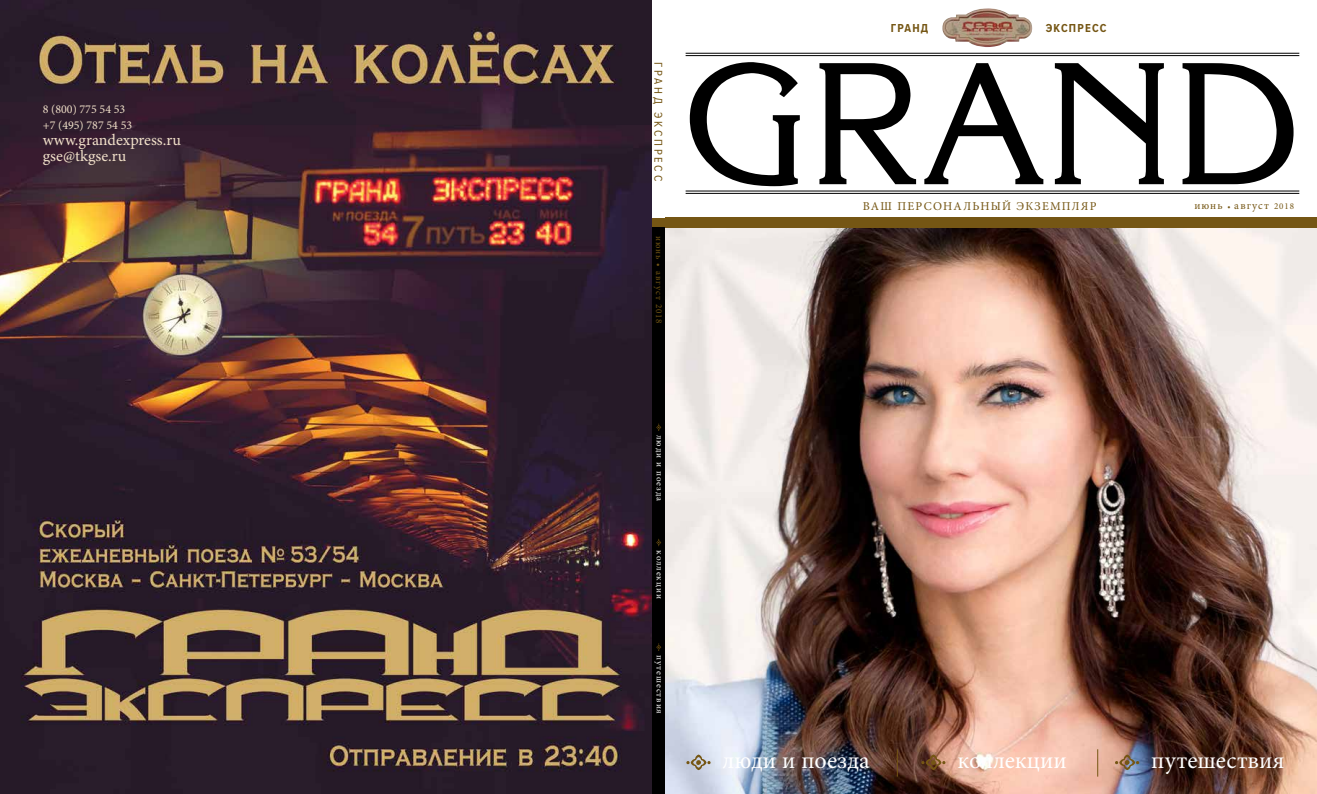
<style>
.page{position:relative;width:1317px;height:794px;background:#fff}
.page>*{position:absolute;margin:0;border:0;box-sizing:border-box;transform-origin:0 0}
.t1{font:24px "Minion Pro";color:#fff}
.t2{font:16px/16px "Minion Pro";color:#f2e1ca}
.t3{font:12px/16px "Minion Pro";color:#f2e1ca}
.t4{font:12px "Minion Pro";letter-spacing:.1em;color:#755614}
.t5{font:700 12px "Proxima Nova Cond";letter-spacing:.1em;color:#755614}
.t6{font:11.6px "Proxima Nova Cond";letter-spacing:.23em;color:#755614}
.t7{font:11px "Minion Pro";letter-spacing:.1em;color:#755614}
.t8{font:9px "Minion Pro";letter-spacing:.1em;color:#fff}
.t9{font:9px "Minion Pro";letter-spacing:.1em;color:#755614}
.s1{font-size:8px}
.s2{font-size:9px}
</style>
<div class="page">
<img style="left:665px;top:228px;width:652px;height:566px">
<img style="left:0;top:0;width:652px;height:794px">
<img style="left:942px;top:8px;width:90px;height:39px">
<svg style="left:690px;top:62px;width:110px;height:124px"></svg>
<svg style="left:819px;top:63px;width:97px;height:121px"></svg>
<svg style="left:924px;top:63px;width:119px;height:121px"></svg>
<svg style="left:1055px;top:63px;width:109px;height:121px"></svg>
<svg style="left:1182px;top:63px;width:111px;height:121px"></svg>
<hr style="left:685px;top:55px;width:614px;height:1px;background:#000">
<hr style="left:685px;top:53px;width:614px;height:1px;background:#000">
<hr style="left:685px;top:193px;width:614px;height:1px;background:#000">
<hr style="left:685px;top:190px;width:614px;height:1px;background:#000">
<div style="left:652px;top:217px;width:665px;height:11px;background:#755614"></div>
<svg style="left:686px;top:754px;width:24px;height:16px"></svg>
<svg style="left:921px;top:754px;width:24px;height:16px"></svg>
<svg style="left:1115px;top:754px;width:24px;height:16px"></svg>
<svg style="left:897px;top:749px;width:1px;height:27px"></svg>
<svg style="left:1097px;top:749px;width:1px;height:27px"></svg>
<div style="left:652px;top:228px;width:13px;height:566px;background:#000"></div>
<svg style="left:656px;top:424px;width:5px;height:7px"></svg>
<svg style="left:656px;top:539px;width:5px;height:7px"></svg>
<svg style="left:656px;top:643px;width:5px;height:8px"></svg>
<p class="t3" style="left:43px;top:101px;width:91px">8 (800) 775 54 53 +7 (495) 787 54 53</p>
<p class="t2" style="left:43px;top:132px;width:140px">www.grandexpress.ru gse@tkgse.ru</p>
<p class="t6" style="left:667px;top:62px;width:120px;rotate:90deg">ГРАНД ЭКСПРЕСС</p>
<p class="t9" style="left:665px;top:236px;width:89px;rotate:90deg">июнь • август 2018</p>
<p class="t8" style="left:666px;top:435px;width:67px;rotate:90deg">люди и поезда</p>
<p class="t8" style="left:666px;top:550px;width:50px;rotate:90deg">коллекции</p>
<p class="t8" style="left:666px;top:655px;width:61px;rotate:90deg">путешествия</p>
<p class="t5" style="left:890px;top:19px;width:39px">ГРАНД</p>
<p class="t5" style="left:1045px;top:19px;width:62px">ЭКСПРЕСС</p>
<p class="t4" style="left:863px;top:198px;width:235px">ВАШ ПЕРСОНАЛЬНЫЙ ЭКЗЕМПЛЯР</p>
<p class="t7" style="left:1194px;top:198px;width:101px">июнь <span class="s1">•</span> август <span class="s2">2018</span></p>
<h1 class="t1" style="left:722px;top:744px;width:149px">люди и поезда</h1>
<h1 class="t1" style="left:957px;top:744px;width:111px">коллекции</h1>
<h1 class="t1" style="left:1151px;top:744px;width:135px">путешествия</h1>
</div>
